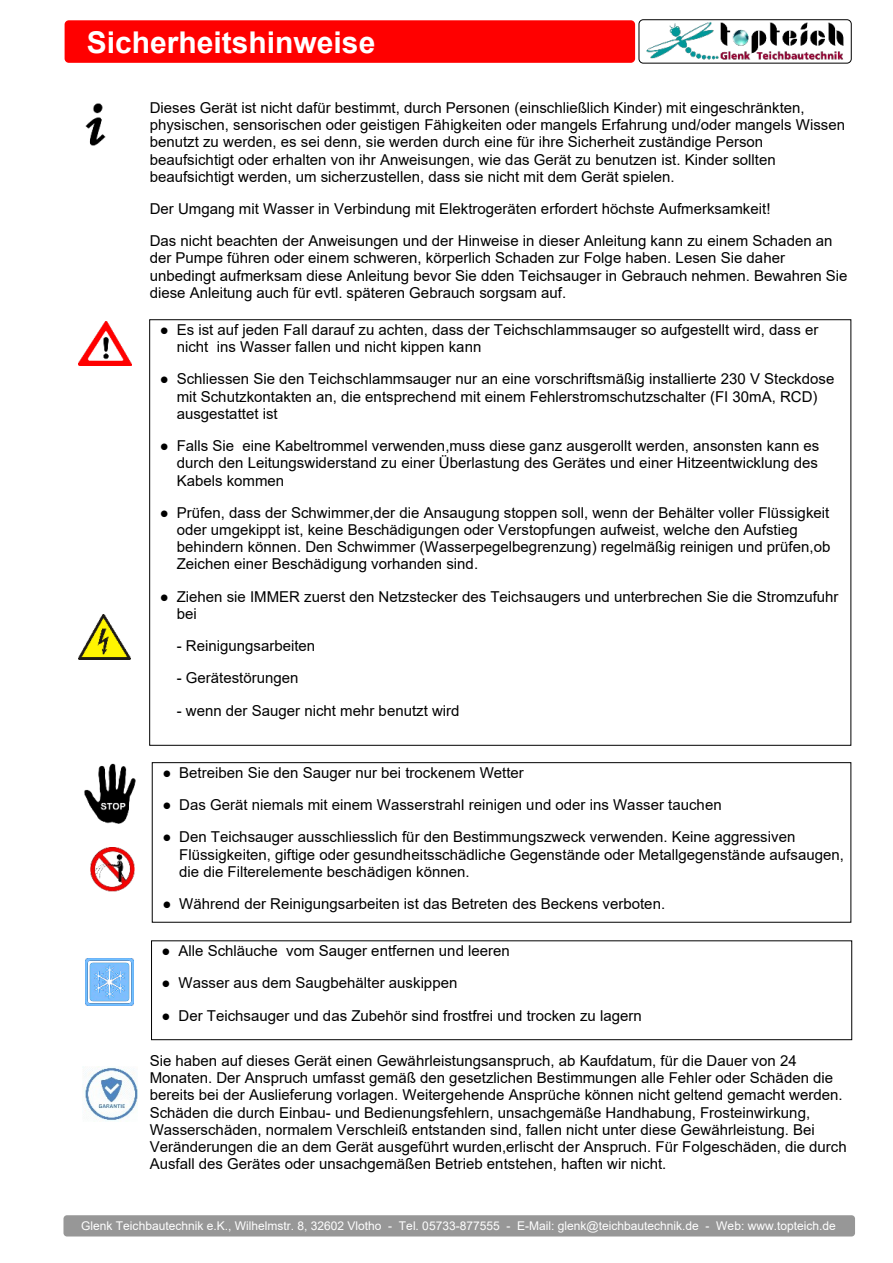
<style>
.page{position:relative;width:893px;height:1263px;background:#fff}
.page>*{position:absolute;margin:0;border:0;box-sizing:border-box;transform-origin:0 0}
.t1{font:700 30px "Arial";color:#fff}
.t2{font:15px/17.2px "Arial";color:#000}
.t3{font:12px "Arial";color:#fff}
.s1{font-family:"Times New Roman"}
</style>
<div class="page">
<div style="left:639px;top:19px;width:213px;height:45px;background:#fff;border:1px solid #000;border-radius:4px"></div>
<div style="left:65px;top:20px;width:570px;height:43px;background:#f00;border-radius:4px"></div>
<img style="left:643px;top:20px;width:205px;height:44px">
<div style="left:63px;top:1215px;width:792px;height:21px;background:#979797;border-radius:4px"></div>
<img style="left:78px;top:322px;width:53px;height:43px">
<img style="left:85px;top:103px;width:21px;height:43px">
<div style="left:152px;top:762px;width:699px;height:161px;border:1px solid #000"></div>
<img style="left:84px;top:763px;width:52px;height:61px">
<img style="left:90px;top:847px;width:45px;height:44px">
<div style="left:151px;top:940px;width:701px;height:100px;border:1px solid #000"></div>
<img style="left:86px;top:959px;width:47px;height:47px">
<img style="left:84px;top:1067px;width:53px;height:54px">
<img style="left:78px;top:615px;width:52px;height:44px">
<h1 class="t1" style="left:87px;top:31px;width:290px">Sicherheitshinweise</h1>
<p class="t2" style="left:150px;top:100px;width:697px">Dieses Gerät ist nicht dafür bestimmt, durch Personen (einschließlich Kinder) mit eingeschränkten, physischen, sensorischen oder geistigen Fähigkeiten oder mangels Erfahrung und/oder mangels Wissen benutzt zu werden, es sei denn, sie werden durch eine für ihre Sicherheit zuständige Person beaufsichtigt oder erhalten von ihr Anweisungen, wie das Gerät zu benutzen ist. Kinder sollten beaufsichtigt werden, um sicherzustellen, dass sie nicht mit dem Gerät spielen.</p>
<p class="t2" style="left:150px;top:194px;width:684px;line-height:32.2px">Der Umgang mit Wasser in Verbindung mit Elektrogeräten erfordert höchste Aufmerksamkeit!<br>Das nicht beachten der Anweisungen und der Hinweise in dieser Anleitung kann zu einem Schaden an</p>
<p class="t2" style="left:150px;top:251px;width:699px">der Pumpe führen oder einem schweren, körperlich Schaden zur Folge haben. Lesen Sie daher unbedingt aufmerksam diese Anleitung bevor Sie dden Teichsauger in Gebrauch nehmen. Bewahren Sie diese Anleitung auch für evtl. späteren Gebrauch sorgsam auf.</p>
<p class="t2" style="left:177px;top:322px;width:643px;text-indent:-17px"><span class="s1">●</span> Es ist auf jeden Fall darauf zu achten, dass der Teichschlammsauger so aufgestellt wird, dass er nicht ins Wasser fallen und nicht kippen kann</p>
<p class="t2" style="left:177px;top:372px;width:659px;text-indent:-17px"><span class="s1">●</span> Schliessen Sie den Teichschlammsauger nur an eine vorschriftsmäßig installierte 230 V Steckdose mit Schutzkontakten an, die entsprechend mit einem Fehlerstromschutzschalter (FI 30mA, RCD) ausgestattet ist</p>
<p class="t2" style="left:177px;top:439px;width:644px;text-align:justify;text-indent:-17px"><span class="s1">●</span> Falls Sie eine Kabeltrommel verwenden,muss diese ganz ausgerollt werden, ansonsten kann es durch den Leitungswiderstand zu einer Überlastung des Gerätes und einer Hitzeentwicklung des Kabels kommen</p>
<p class="t2" style="left:177px;top:505px;width:655px;text-indent:-17px"><span class="s1">●</span> Prüfen, dass der Schwimmer,der die Ansaugung stoppen soll, wenn der Behälter voller Flüssigkeit oder umgekippt ist, keine Beschädigungen oder Verstopfungen aufweist, welche den Aufstieg behindern können. Den Schwimmer (Wasserpegelbegrenzung) regelmäßig reinigen und prüfen,ob Zeichen einer Beschädigung vorhanden sind.</p>
<p class="t2" style="left:177px;top:589px;width:663px;text-indent:-17px"><span class="s1">●</span> Ziehen sie IMMER zuerst den Netzstecker des Teichsaugers und unterbrechen Sie die Stromzufuhr bei</p>
<p class="t2" style="left:177px;top:639px;width:140px">- Reinigungsarbeiten</p>
<p class="t2" style="left:177px;top:671px;width:123px">- Gerätestörungen</p>
<p class="t2" style="left:177px;top:703px;width:284px">- wenn der Sauger nicht mehr benutzt wird</p>
<p class="t2" style="left:162px;top:765px;width:363px"><span class="s1">●</span> Betreiben Sie den Sauger nur bei trockenem Wetter</p>
<p class="t2" style="left:162px;top:798px;width:561px"><span class="s1">●</span> Das Gerät niemals mit einem Wasserstrahl reinigen und oder ins Wasser tauchen</p>
<p class="t2" style="left:179px;top:830px;width:666px;text-indent:-17px"><span class="s1">●</span> Den Teichsauger ausschliesslich für den Bestimmungszweck verwenden. Keine aggressiven<br>Flüssigkeiten, giftige oder gesundheitsschädliche Gegenstände oder Metallgegenstände aufsaugen, die die Filterelemente beschädigen können.</p>
<p class="t2" style="left:162px;top:896px;width:504px"><span class="s1">●</span> Während der Reinigungsarbeiten ist das Betreten des Beckens verboten.</p>
<p class="t2" style="left:162px;top:943px;width:350px"><span class="s1">●</span> Alle Schläuche vom Sauger entfernen und leeren</p>
<p class="t2" style="left:162px;top:976px;width:297px"><span class="s1">●</span> Wasser aus dem Saugbehälter auskippen</p>
<p class="t2" style="left:162px;top:1008px;width:482px"><span class="s1">●</span> Der Teichsauger und das Zubehör sind frostfrei und trocken zu lagern</p>
<p class="t2" style="left:150px;top:1053px;width:699px">Sie haben auf dieses Gerät einen Gewährleistungsanspruch, ab Kaufdatum, für die Dauer von 24<br>Monaten. Der Anspruch umfasst gemäß den gesetzlichen Bestimmungen alle Fehler oder Schäden die bereits bei der Auslieferung vorlagen. Weitergehende Ansprüche können nicht geltend gemacht werden.<br>Schäden die durch Einbau- und Bedienungsfehlern, unsachgemäße Handhabung, Frosteinwirkung, Wasserschäden, normalem Verschleiß entstanden sind, fallen nicht unter diese Gewährleistung. Bei Veränderungen die an dem Gerät ausgeführt wurden,erlischt der Anspruch. Für Folgeschäden, die durch Ausfall des Gerätes oder unsachgemäßen Betrieb entstehen, haften wir nicht.</p>
<p class="t3" style="left:81px;top:1222px;width:756px">Glenk Teichbautechnik e.K., Wilhelmstr. 8, 32602 Vlotho - Tel. 05733-877555 - E-Mail: glenk@teichbautechnik.de - Web: www.topteich.de</p>
</div>
